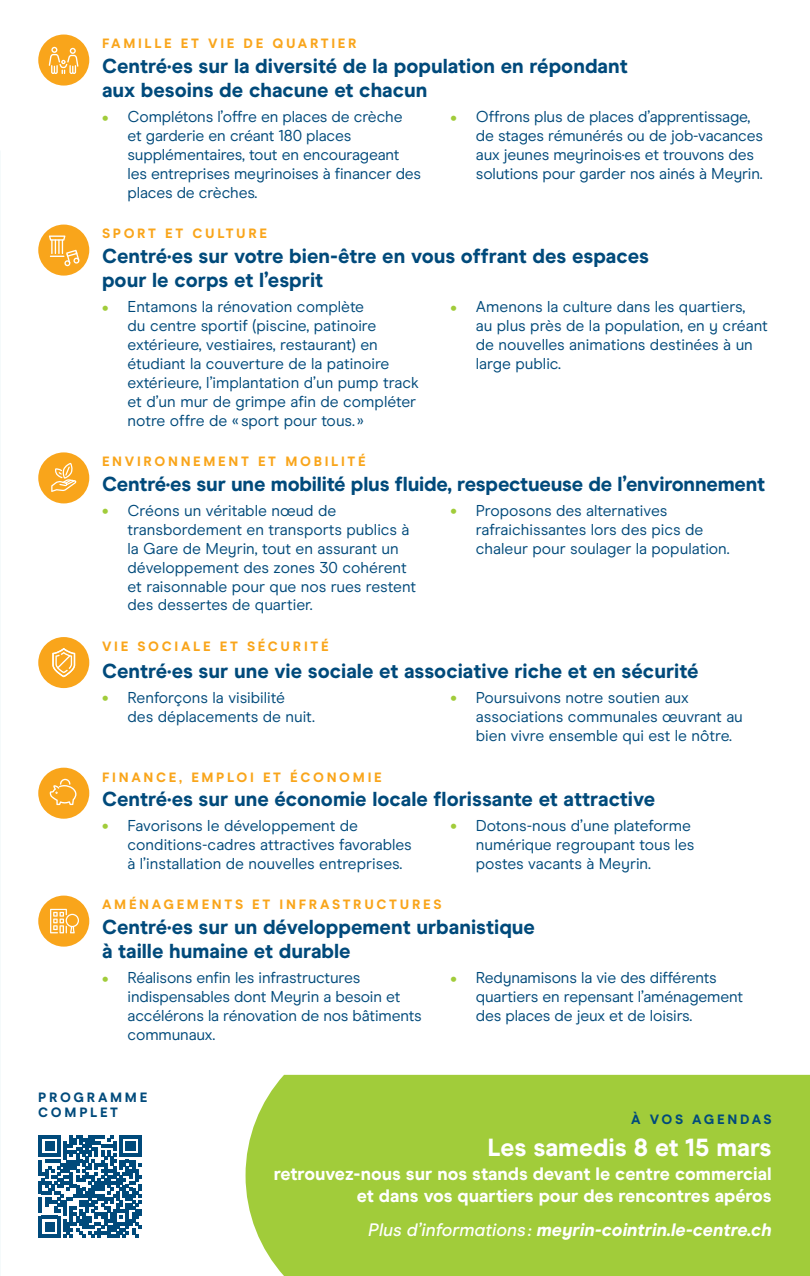
<style>
.page{position:relative;width:810px;height:1276px;background:#fff}
.page>*{position:absolute;margin:0;border:0;box-sizing:border-box;transform-origin:0 0}
.t1{font:800 24.75px "Modern Era";color:#fff}
.t2{font:800 20.25px/24.3px "Modern Era";color:#004a7b}
.t3{font:800 18px/21.6px "Modern Era";color:#fff;text-align:right}
.t4{font:italic 800 18px "Modern Era";color:#fff}
.t5{font:15.75px/18.9px "Modern Era";color:#004a7b}
.t6{font:800 13.5px "Modern Era";letter-spacing:.2em;color:#f9a51b}
.t7{font:800 13.5px/15.8px "Modern Era";letter-spacing:.2em;color:#004a7b}
.s1{font-weight:800;font-size:22.5px;color:#a1cc3a}
.s2{font-weight:500}
</style>
<div class="page">
<div style="left:246px;top:1075px;width:564px;height:201px;background:#a1cc3a"></div>
<div style="left:38px;top:35px;width:51px;height:51px;background:#f9a51b;border-radius:50%"></div>
<svg style="left:49px;top:47px;width:29px;height:27px"></svg>
<div style="left:38px;top:224px;width:51px;height:52px;background:#f9a51b;border-radius:50%"></div>
<svg style="left:49px;top:235px;width:31px;height:31px"></svg>
<div style="left:38px;top:452px;width:51px;height:51px;background:#f9a51b;border-radius:50%"></div>
<svg style="left:51px;top:463px;width:26px;height:29px"></svg>
<div style="left:38px;top:637px;width:51px;height:51px;background:#f9a51b;border-radius:50%"></div>
<svg style="left:52px;top:648px;width:23px;height:29px"></svg>
<div style="left:38px;top:767px;width:51px;height:51px;background:#f9a51b;border-radius:50%"></div>
<svg style="left:50px;top:779px;width:26px;height:26px"></svg>
<div style="left:38px;top:895px;width:51px;height:51px;background:#f9a51b;border-radius:50%"></div>
<svg style="left:50px;top:909px;width:29px;height:24px"></svg>
<svg style="left:39px;top:1135px;width:102px;height:102px"></svg>
<p class="t6" style="left:102px;top:36px;width:256px">FAMILLE ET VIE DE QUARTIER</p>
<p class="t2" style="left:102px;top:54px;width:527px">Centré·es sur la diversité de la population en répondant aux besoins de chacune et chacun</p>
<p class="t5" style="left:128px;top:107px;width:295px;text-indent:-26px"><span class="s1">•</span> Complétons l’offre en places de crèche<br>et garderie en créant 180 places supplémentaires, tout en encourageant les entreprises meyrinoises à financer des places de crèches.</p>
<p class="t5" style="left:476px;top:107px;width:289px;text-indent:-26px"><span class="s1">•</span> Offrons plus de places d’apprentissage, de stages rémunérés ou de job-vacances aux jeunes meyrinois·es et trouvons des solutions pour garder nos ainés à Meyrin.</p>
<p class="t6" style="left:102px;top:226px;width:167px">SPORT ET CULTURE</p>
<p class="t2" style="left:102px;top:244px;width:549px">Centré·es sur votre bien-être en vous offrant des espaces pour le corps et l’esprit</p>
<p class="t5" style="left:128px;top:297px;width:293px;text-indent:-26px"><span class="s1">•</span> Entamons la rénovation complète<br>du centre sportif (piscine, patinoire extérieure, vestiaires, restaurant) en étudiant la couverture de la patinoire extérieure, l’implantation d’un pump track et d’un mur de grimpe afin de compléter notre offre de « sport pour tous. »</p>
<p class="t5" style="left:476px;top:297px;width:294px;text-indent:-26px"><span class="s1">•</span> Amenons la culture dans les quartiers,<br>au plus près de la population, en y créant de nouvelles animations destinées à un large public.</p>
<p class="t6" style="left:102px;top:453px;width:265px">ENVIRONNEMENT ET MOBILITÉ</p>
<p class="t2" style="left:102px;top:471px;width:665px">Centré·es sur une mobilité plus fluide, respectueuse de l’environnement</p>
<p class="t5" style="left:128px;top:501px;width:290px;text-indent:-26px"><span class="s1">•</span> Créons un véritable nœud de transbordement en transports publics à la Gare de Meyrin, tout en assurant un développement des zones 30 cohérent et raisonnable pour que nos rues restent des dessertes de quartier.</p>
<p class="t5" style="left:476px;top:501px;width:255px;text-indent:-26px"><span class="s1">•</span> Proposons des alternatives rafraichissantes lors des pics de chaleur pour soulager la population.</p>
<p class="t6" style="left:102px;top:638px;width:228px">VIE SOCIALE ET SÉCURITÉ</p>
<p class="t2" style="left:102px;top:659px;width:598px">Centré·es sur une vie sociale et associative riche et en sécurité</p>
<p class="t5" style="left:128px;top:688px;width:189px;text-indent:-26px"><span class="s1">•</span> Renforçons la visibilité<br>des déplacements de nuit.</p>
<p class="t5" style="left:476px;top:688px;width:269px;text-indent:-26px"><span class="s1">•</span> Poursuivons notre soutien aux associations communales œuvrant au bien vivre ensemble qui est le nôtre.</p>
<p class="t6" style="left:102px;top:769px;width:281px">FINANCE, EMPLOI ET ÉCONOMIE</p>
<p class="t2" style="left:102px;top:786px;width:555px">Centré·es sur une économie locale florissante et attractive</p>
<p class="t5" style="left:128px;top:816px;width:286px;text-indent:-26px"><span class="s1">•</span> Favorisons le développement de conditions-cadres attractives favorables à l’installation de nouvelles entreprises.</p>
<p class="t5" style="left:476px;top:816px;width:220px;text-indent:-26px"><span class="s1">•</span> Dotons-nous d’une plateforme numérique regroupant tous les postes vacants à Meyrin.</p>
<p class="t6" style="left:102px;top:896px;width:341px">AMÉNAGEMENTS ET INFRASTRUCTURES</p>
<p class="t2" style="left:102px;top:914px;width:434px">Centré·es sur un développement urbanistique à taille humaine et durable</p>
<p class="t5" style="left:128px;top:968px;width:296px;text-indent:-26px"><span class="s1">•</span> Réalisons enfin les infrastructures indispensables dont Meyrin a besoin et accélérons la rénovation de nos bâtiments communaux.</p>
<p class="t5" style="left:476px;top:968px;width:269px;text-indent:-26px"><span class="s1">•</span> Redynamisons la vie des différents quartiers en repensant l’aménagement des places de jeux et de loisirs.</p>
<p class="t7" style="left:38px;top:1089px;width:110px">PROGRAMME<br>COMPLET</p>
<p class="t7" style="left:631px;top:1111px;width:142px">À VOS AGENDAS</p>
<h1 class="t1" style="left:488px;top:1132px;width:286px">Les samedis 8 et 15 mars</h1>
<p class="t3" style="left:274px;top:1163px;width:499px">retrouvez-nous sur nos stands devant le centre commercial et dans vos quartiers pour des rencontres apéros</p>
<p class="t4" style="left:368px;top:1219px;width:405px"><span class="s2">Plus d’informations :</span> meyrin-cointrin.le-centre.ch</p>
</div>
